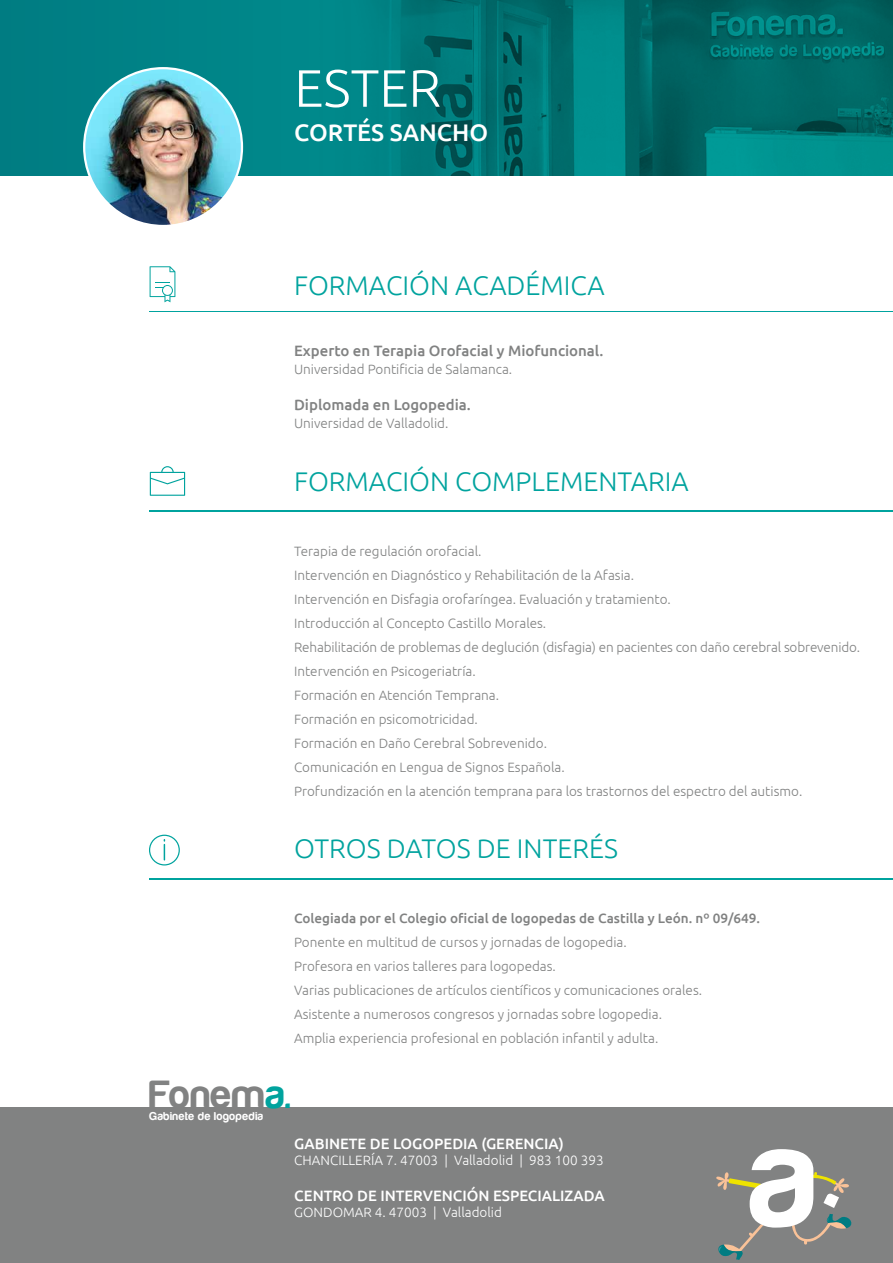
<style>
.page{position:relative;width:893px;height:1263px;background:#fff}
.page>*{position:absolute;margin:0;border:0;box-sizing:border-box;transform-origin:0 0}
.t1{font:300 52.5px "Ubuntu";color:#fff}
.t2{font:40.8px "Harabara";letter-spacing:.025em;color:#818282}
.t3{font:300 27px "Ubuntu";color:#00a39e}
.t4{font:500 24px "Ubuntu";color:#fff}
.t5{font:500 15px "Ubuntu";color:#fff}
.t6{font:500 15px "Ubuntu";color:#818282}
.t7{font:300 13.5px/24px "Ubuntu";color:#818282}
.t8{font:300 13.5px "Ubuntu";color:#fff}
.t9{font:500 13.5px "Ubuntu";color:#818282}
.t10{font:11.85px "Harabara";letter-spacing:.05em;color:#fff}
.s1{color:#00a39e}
</style>
<div class="page">
<img style="left:0;top:0;width:893px;height:175px">
<div style="left:0;top:1107px;width:893px;height:156px;background:#818282"></div>
<hr style="left:150px;top:311px;width:743px;height:1px;background:#00a39e">
<svg style="left:150px;top:266px;width:25px;height:36px"></svg>
<hr style="left:150px;top:511px;width:743px;height:1px;background:#00a39e">
<svg style="left:150px;top:466px;width:35px;height:30px"></svg>
<img style="left:84px;top:68px;width:158px;height:158px;border-radius:78px">
<hr style="left:150px;top:878px;width:743px;height:2px;background:#00a39e">
<div style="left:149px;top:835px;width:31px;height:30px;border:1px solid #00a39e;border-radius:50%"></div>
<svg style="left:164px;top:840px;width:1px;height:20px"></svg>
<svg style="left:716px;top:1149px;width:136px;height:111px"></svg>
<h1 class="t1" style="left:294px;top:56px;width:148px">ESTER</h1>
<h3 class="t4" style="left:294px;top:118px;width:195px">CORTÉS SANCHO</h3>
<h3 class="t3" style="left:294px;top:269px;width:312px">FORMACIÓN ACADÉMICA</h3>
<p class="t6" style="left:294px;top:341px;width:311px">Experto en Terapia Orofacial y Miofuncional.</p>
<p class="t7" style="left:294px;top:357px;width:220px">Universidad Pontificia de Salamanca.</p>
<p class="t6" style="left:294px;top:395px;width:178px">Diplomada en Logopedia.</p>
<p class="t7" style="left:294px;top:411px;width:156px">Universidad de Valladolid.</p>
<h3 class="t3" style="left:294px;top:465px;width:396px">FORMACIÓN COMPLEMENTARIA</h3>
<p class="t7" style="left:294px;top:538px;width:568px">Terapia de regulación orofacial.<br>Intervención en Diagnóstico y Rehabilitación de la Afasia.<br>Intervención en Disfagia orofaríngea. Evaluación y tratamiento.<br>Introducción al Concepto Castillo Morales.<br>Rehabilitación de problemas de deglución (disfagia) en pacientes con daño cerebral sobrevenido.<br>Intervención en Psicogeriatría.<br>Formación en Atención Temprana.<br>Formación en psicomotricidad.<br>Formación en Daño Cerebral Sobrevenido.<br>Comunicación en Lengua de Signos Española.<br>Profundización en la atención temprana para los trastornos del espectro del autismo.</p>
<h3 class="t3" style="left:294px;top:832px;width:325px">OTROS DATOS DE INTERÉS</h3>
<p class="t9" style="left:294px;top:910px;width:468px">Colegiada por el Colegio oficial de logopedas de Castilla y León. nº 09/649.</p>
<p class="t7" style="left:294px;top:930px;width:410px">Ponente en multitud de cursos y jornadas de logopedia.<br>Profesora en varios talleres para logopedas.<br>Varias publicaciones de artículos científicos y comunicaciones orales.<br>Asistente a numerosos congresos y jornadas sobre logopedia.<br>Amplia experiencia profesional en población infantil y adulta.</p>
<h2 class="t2" style="left:150px;top:1073px;width:142px">Fonem<span class="s1">a.</span></h2>
<p class="t10" style="left:150px;top:1110px;width:115px">Gabinete de logopedia</p>
<p class="t5" style="left:294px;top:1134px;width:271px">GABINETE DE LOGOPEDIA (GERENCIA)</p>
<p class="t8" style="left:294px;top:1152px;width:311px">CHANCILLERÍA 7. 47003 | Valladolid | 983 100 393</p>
<p class="t5" style="left:294px;top:1186px;width:312px">CENTRO DE INTERVENCIÓN ESPECIALIZADA</p>
<p class="t8" style="left:294px;top:1204px;width:209px">GONDOMAR 4. 47003 | Valladolid</p>
</div>
